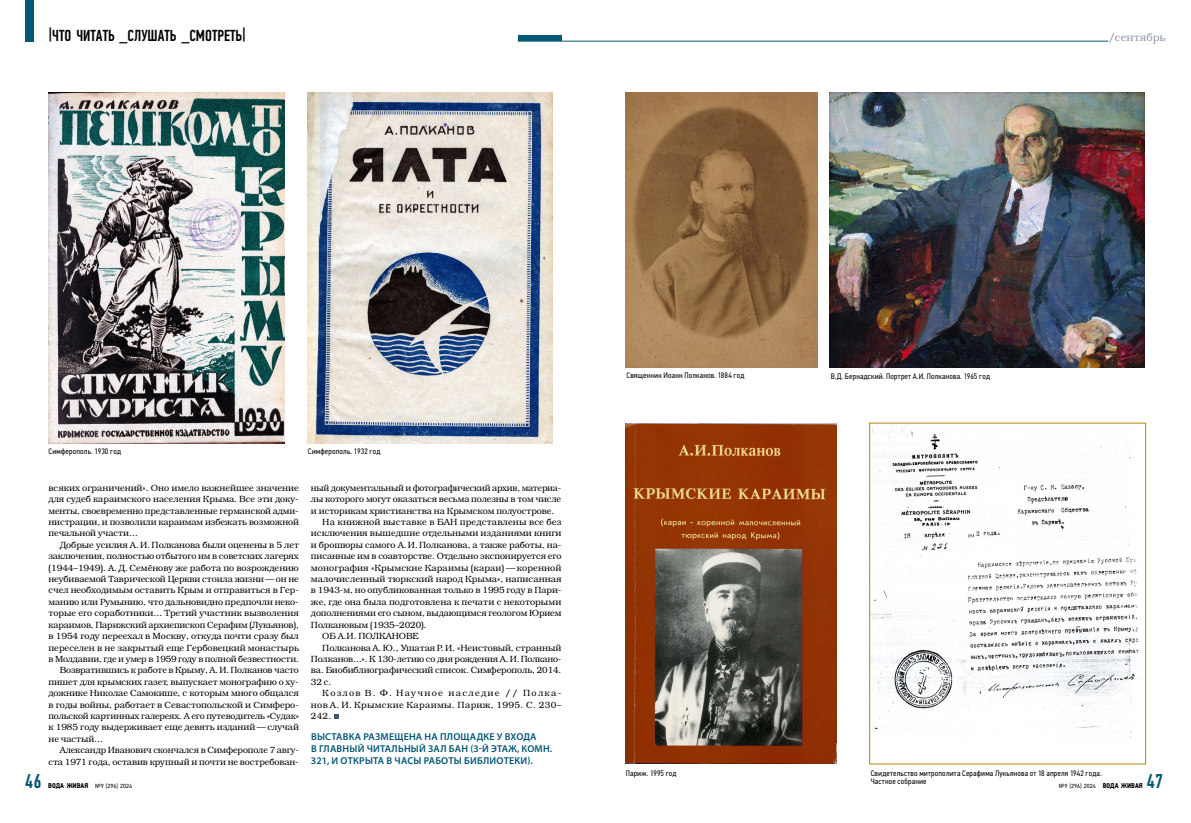
<style>
.page{position:relative;width:1191px;height:823px;background:#fff}
.page>*{position:absolute;margin:0;border:0;box-sizing:border-box;transform-origin:0 0}
.t1{font:500 20px "PF Din Text Comp Pro";color:#025774}
.t2{font:500 16px "PF Din Text Comp Pro";color:#000}
.t3{font:11px "Bookman Light ITC";color:#8d98ab}
.t4{font:600 10px/12px "Myriad Pro";letter-spacing:.02em;color:#025774}
.t5{font:9px/11.4px "Bookman Light ITC";letter-spacing:-.01em;color:#000;text-align:justify}
.t6{font:9px "Bookman Light ITC";letter-spacing:.03em;color:#000}
.t7{font:9px "Bookman Light ITC";letter-spacing:.01em;color:#000}
.t8{font:9px "Bookman Light ITC";letter-spacing:.135em;color:#000}
.t9{font:8px/8px "PF Din Text Cond Pro";letter-spacing:.02em;color:#000}
.t10{font:6px "PF Din Text Pro";color:#000}
.s1{font-family:"PF Din Text Cond Pro";font-weight:700;font-size:7px}
</style>
<div class="page">
<div style="left:26px;top:0;width:8px;height:41px;background:#025774"></div>
<div style="left:518px;top:35px;width:43px;height:6px;background:#025774"></div>
<hr style="left:517px;top:41px;width:630px;height:1px;background:#025774">
<div style="left:1108px;top:33px;width:57px;height:10px;background:#fff"></div>
<svg style="left:334px;top:714px;width:4px;height:4px"></svg>
<img style="left:48px;top:93px;width:237px;height:350px">
<img style="left:308px;top:93px;width:245px;height:350px">
<img style="left:829px;top:93px;width:315px;height:274px">
<img style="left:626px;top:93px;width:191px;height:274px">
<img style="left:626px;top:423px;width:210px;height:340px">
<img style="left:871px;top:425px;width:268px;height:317px">
<div style="left:869px;top:422px;width:277px;height:342px;border:1px solid #b8840c"></div>
<h2 class="t2" style="left:48px;top:27px;width:199px">|что читать _слушать _смотреть|</h2>
<p class="t3" style="left:1108px;top:31px;width:59px">/сентябрь</p>
<p class="t9" style="left:48px;top:447px;width:74px">Симферополь. 1930 год</p>
<p class="t9" style="left:308px;top:447px;width:74px">Симферополь. 1932 год</p>
<p class="t5" style="left:48px;top:482px;width:252px">всяких ограничений». Оно имело важнейшее значение для судеб караимского населения Крыма. Все эти доку&shy;менты, своевременно представленные германской адми&shy;нистрации, и позволили караимам избежать возможной печальной участи…</p>
<p class="t5" style="left:60px;top:539px;width:241px">Добрые усилия А. И. Полканова были оценены в 5 лет</p>
<p class="t5" style="left:48px;top:550px;width:252px">заключения, полностью отбытого им в советских лагерях</p>
<p class="t5" style="left:48px;top:561px;width:252px">(1944–1949). А. Д. Семёнову же работа по возрождению</p>
<p class="t5" style="left:48px;top:573px;width:252px">неубиваемой Таврической Церкви стоила жизни — он не</p>
<p class="t5" style="left:48px;top:584px;width:252px">счел необходимым оставить Крым и отправиться в Гер-</p>
<p class="t5" style="left:48px;top:596px;width:252px">манию или Румынию, что дальновидно предпочли неко-</p>
<p class="t5" style="left:48px;top:607px;width:252px">торые его соработники… Третий участник вызволения</p>
<p class="t5" style="left:48px;top:618px;width:252px">караимов, Парижский архиепископ Серафим (Лукьянов),</p>
<p class="t5" style="left:48px;top:630px;width:252px">в 1954 году переехал в Москву, откуда почти сразу был</p>
<p class="t5" style="left:48px;top:641px;width:252px">переселен в не закрытый еще Гербовецкий монастырь</p>
<p class="t5" style="left:48px;top:653px;width:252px">в Молдавии, где и умер в 1959 году в полной безвестности.</p>
<p class="t5" style="left:60px;top:664px;width:241px">Возвратившись к работе в Крыму, А. И.Полканов часто</p>
<p class="t5" style="left:48px;top:675px;width:252px">пишет для крымских газет, выпускает монографию о ху-</p>
<p class="t5" style="left:48px;top:687px;width:252px">дожнике Николае Самокише, с которым много общался</p>
<p class="t5" style="left:48px;top:698px;width:252px">в годы войны, работает в Севастопольской и Симферо-</p>
<p class="t5" style="left:48px;top:710px;width:252px">польской картинных галереях. А его путеводитель «Судак»</p>
<p class="t5" style="left:48px;top:721px;width:252px">к 1985 году выдерживает еще девять изданий — случай</p>
<p class="t5" style="left:48px;top:732px;width:56px">не частый…</p>
<p class="t5" style="left:60px;top:744px;width:241px">Александр Иванович скончался в Симферополе 7 авгу-</p>
<p class="t5" style="left:48px;top:755px;width:252px">ста 1971 года, оставив крупный и почти не востребован-</p>
<p class="t5" style="left:311px;top:482px;width:252px">ный документальный и фотографический архив, материа-</p>
<p class="t5" style="left:311px;top:493px;width:252px">лы которого могут оказаться весьма полезны в том числе</p>
<p class="t5" style="left:311px;top:504px;width:245px">и историкам христианства на Крымском полуострове.</p>
<p class="t7" style="left:322px;top:516px;width:241px">На книжной выставке в БАН представлены все без</p>
<p class="t5" style="left:311px;top:527px;width:252px">исключения вышедшие отдельными изданиями книги</p>
<p class="t5" style="left:311px;top:539px;width:252px">и брошюры самого А. И. Полканова, а также работы, на-</p>
<p class="t5" style="left:311px;top:550px;width:252px">писанные им в соавторстве. Отдельно экспонируется его</p>
<p class="t5" style="left:311px;top:561px;width:252px">монография «Крымские Караимы (караи) — коренной</p>
<p class="t5" style="left:311px;top:573px;width:252px">малочисленный тюркский народ Крыма», написанная</p>
<p class="t5" style="left:311px;top:584px;width:252px">в 1943‑м, но опубликованная только в 1995 году в Пари-</p>
<p class="t5" style="left:311px;top:596px;width:252px">же, где она была подготовлена к печати с некоторыми</p>
<p class="t5" style="left:311px;top:607px;width:252px">дополнениями его сыном, выдающимся геологом Юрием</p>
<p class="t5" style="left:311px;top:618px;width:117px">Полкановым (1935–2020).</p>
<p class="t5" style="left:322px;top:630px;width:98px">ОБ А.И. ПОЛКАНОВЕ</p>
<p class="t5" style="left:322px;top:641px;width:240px">Полканова А. Ю., Ушатая Р. И. «Неистовый, странный</p>
<p class="t5" style="left:311px;top:653px;width:252px">Полканов…». К 130‑летию со дня рождения А.И.Полкано-</p>
<p class="t5" style="left:311px;top:664px;width:252px">ва. Биобиблиографический список. Симферополь, 2014.</p>
<p class="t5" style="left:311px;top:675px;width:22px">32 с.</p>
<p class="t8" style="left:322px;top:687px;width:241px">Козлов В. Ф. Научное наследие // Полка-</p>
<p class="t6" style="left:311px;top:698px;width:252px">нов А. И. Крымские Караимы. Париж, 1995. С. 230–</p>
<p class="t5" style="left:311px;top:710px;width:22px">242.</p>
<p class="t4" style="left:311px;top:730px;width:243px">Выставка размещена на площадке у входа<br>в Главный читальный зал БАН (3-й этаж, комн.<br>321, и открыта в часы работы Библиотеки).</p>
<p class="t9" style="left:626px;top:371px;width:119px">Священник Иоанн Полканов. 1884 год</p>
<p class="t9" style="left:830px;top:372px;width:161px">В.Д. Бернадский. Портрет А.И. Полканова. 1965 год</p>
<p class="t9" style="left:626px;top:768px;width:52px">Париж. 1995 год</p>
<p class="t9" style="left:870px;top:768px;width:233px">Свидетельство митрополита Серафима Лукьянова от 18 апреля 1942 года.<br>Частное собрание</p>
<h1 class="t1" style="left:25px;top:770px;width:18px">46</h1>
<p class="t10" style="left:48px;top:782px;width:85px"><span class="s1">ВОДА ЖИВАЯ</span> №9 [296] 2024</p>
<p class="t10" style="left:1059px;top:782px;width:85px">№9 [296] 2024 <span class="s1">ВОДА ЖИВАЯ</span></p>
<h1 class="t1" style="left:1147px;top:770px;width:18px">47</h1>
</div>
